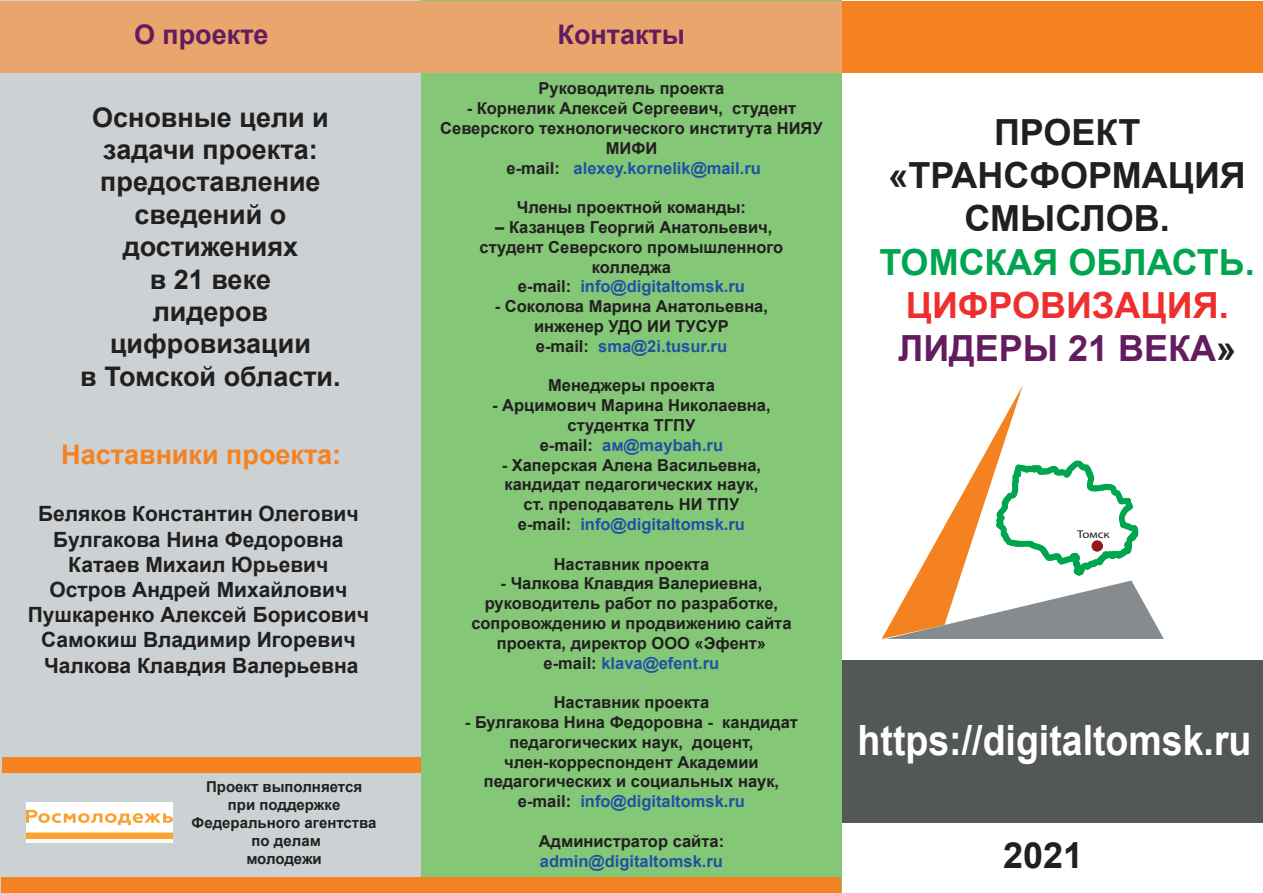
<style>
.page{position:relative;width:1263px;height:893px;background:#fff}
.page>*{position:absolute;margin:0;border:0;box-sizing:border-box;transform-origin:0 0}
.t1{font:700 41.85px "Arial";color:#fff;scale:.9 1}
.t2{font:700 36px/43.2px "Arial";color:#231f20;text-align:center}
.t3{font:700 36px/43.2px "Arial";color:#ee2f2e}
.t4{font:700 36px "Arial";color:#00a54f}
.t5{font:700 27px/32.4px "Arial";color:#231f20;text-align:center}
.t6{font:700 27px "Arial";color:#f58220}
.t7{font:700 27px "Arial";color:#621c5f}
.t8{font:700 21px/25.2px "Arial";color:#231f20;text-align:center}
.t9{font:700 16.5px/19.8px "Arial";color:#231f20;text-align:center}
.t10{font:700 16.5px "Arial";color:#2152a3}
.t11{font:700 15px/18px "Arial";color:#231f20;text-align:center}
.t12{font:11.25px "Myriad Pro";color:#231f20;scale:1.15 1}
.s1{color:#2152a3}
.s2{color:#621c5f}
.s3{color:#231f20}
</style>
<div class="page">
<div style="left:0;top:1px;width:421px;height:892px;background:#ccd1d3"></div>
<div style="left:0;top:1px;width:421px;height:72px;background:#e9a56b"></div>
<img style="left:27px;top:803px;width:146px;height:40px">
<div style="left:2px;top:758px;width:419px;height:15px;background:#f58220"></div>
<div style="left:1px;top:878px;width:419px;height:15px;background:#f58220"></div>
<svg style="left:882px;top:385px;width:282px;height:254px"></svg>
<div style="left:842px;top:660px;width:421px;height:162px;background:#545758"></div>
<div style="left:842px;top:1px;width:421px;height:72px;background:#f58220"></div>
<div style="left:421px;top:1px;width:421px;height:892px;background:#84c777"></div>
<div style="left:421px;top:1px;width:421px;height:72px;background:#e9a56b"></div>
<div style="left:422px;top:878px;width:419px;height:15px;background:#f58220"></div>
<h3 class="t7" style="left:134px;top:16px;width:136px">О проекте</h3>
<h3 class="t5" style="left:80px;top:101px;width:262px">Основные цели и задачи проекта: предоставление сведений о достижениях<br>в 21 веке<br>лидеров цифровизации<br>в Томской области.</h3>
<h3 class="t6" style="left:61px;top:435px;width:281px">Наставники проекта:</h3>
<p class="t8" style="left:28px;top:502px;width:343px">Беляков Константин Олегович<br>Булгакова Нина Федоровна<br>Катаев Михаил Юрьевич<br>Остров Андрей Михайлович<br>Пушкаренко Алексей Борисович<br>Самокиш Владимир Игоревич<br>Чалкова Клавдия Валерьевна</p>
<p class="t11" style="left:192px;top:777px;width:187px">Проект выполняется при поддержке<br>Федерального агентства по делам<br>молодежи</p>
<h3 class="t7" style="left:557px;top:16px;width:129px">Контакты</h3>
<p class="t9" style="left:538px;top:79px;width:187px">Руководитель проекта</p>
<p class="t9" style="left:440px;top:99px;width:384px">- Корнелик Алексей Сергеевич, студент<br>Северского технологического института НИЯУ<br>МИФИ<br>е-mail: <span class="s1">alexey.kornelik@mail.ru</span></p>
<p class="t9" style="left:517px;top:198px;width:231px">Члены проектной команды:</p>
<p class="t9" style="left:480px;top:217px;width:305px">– Казанцев Георгий Анатольевич, студент Северского промышленного колледжа<br>е-mail: <span class="s1">info@digitaltomsk.ru</span></p>
<p class="t9" style="left:495px;top:297px;width:275px">- Соколова Марина Анатольевна, инженер УДО ИИ ТУСУР<br>е-mail: <span class="s1">sma@2i.tusur.ru</span></p>
<p class="t9" style="left:548px;top:376px;width:168px">Менеджеры проекта</p>
<p class="t9" style="left:492px;top:396px;width:280px">- Арцимович Марина Николаевна, студентка ТГПУ<br>е-mail: <span class="s1">aм@maybah.ru</span></p>
<p class="t9" style="left:502px;top:455px;width:261px">- Хаперская Алена Васильевна, кандидат педагогических наук, ст. преподаватель НИ ТПУ е-mail: <span class="s1">info@digitaltomsk.ru</span></p>
<p class="t9" style="left:554px;top:554px;width:157px">Наставник проекта</p>
<p class="t9" style="left:471px;top:574px;width:322px">- Чалкова Клавдия Валериевна, руководитель работ по разработке, сопровождению и продвижению сайта проекта, директор ООО «Эфент» е-mail: <span class="s1">klava@efent.ru</span></p>
<p class="t9" style="left:554px;top:693px;width:157px">Наставник проекта</p>
<p class="t9" style="left:465px;top:712px;width:335px">- Булгакова Нина Федоровна - кандидат педагогических наук, доцент, член-корреспондент Академии педагогических и социальных наук, е-mail: <span class="s1">info@digitaltomsk.ru</span></p>
<p class="t9" style="left:539px;top:831px;width:187px">Администратор сайта:</p>
<p class="t10" style="left:540px;top:849px;width:184px">admin@digitaltomsk.ru</p>
<h2 class="t2" style="left:889px;top:111px;width:359px">ПРОЕКТ «ТРАНСФОРМАЦИЯ<br>СМЫСЛОВ.</h2>
<h2 class="t4" style="left:879px;top:237px;width:377px">ТОМСКАЯ ОБЛАСТЬ.</h2>
<h2 class="t3" style="left:898px;top:284px;width:340px">ЦИФРОВИЗАЦИЯ.<br><span class="s2">ЛИДЕРЫ 21 ВЕКА</span><span class="s3">»</span></h2>
<p class="t12" style="left:1077px;top:527px;width:30px">Томск</p>
<h1 class="t1" style="left:858px;top:711px;width:439px">https://digitaltomsk.ru</h1>
<h2 class="t2" style="left:1003px;top:834px;width:82px">2021</h2>
</div>
